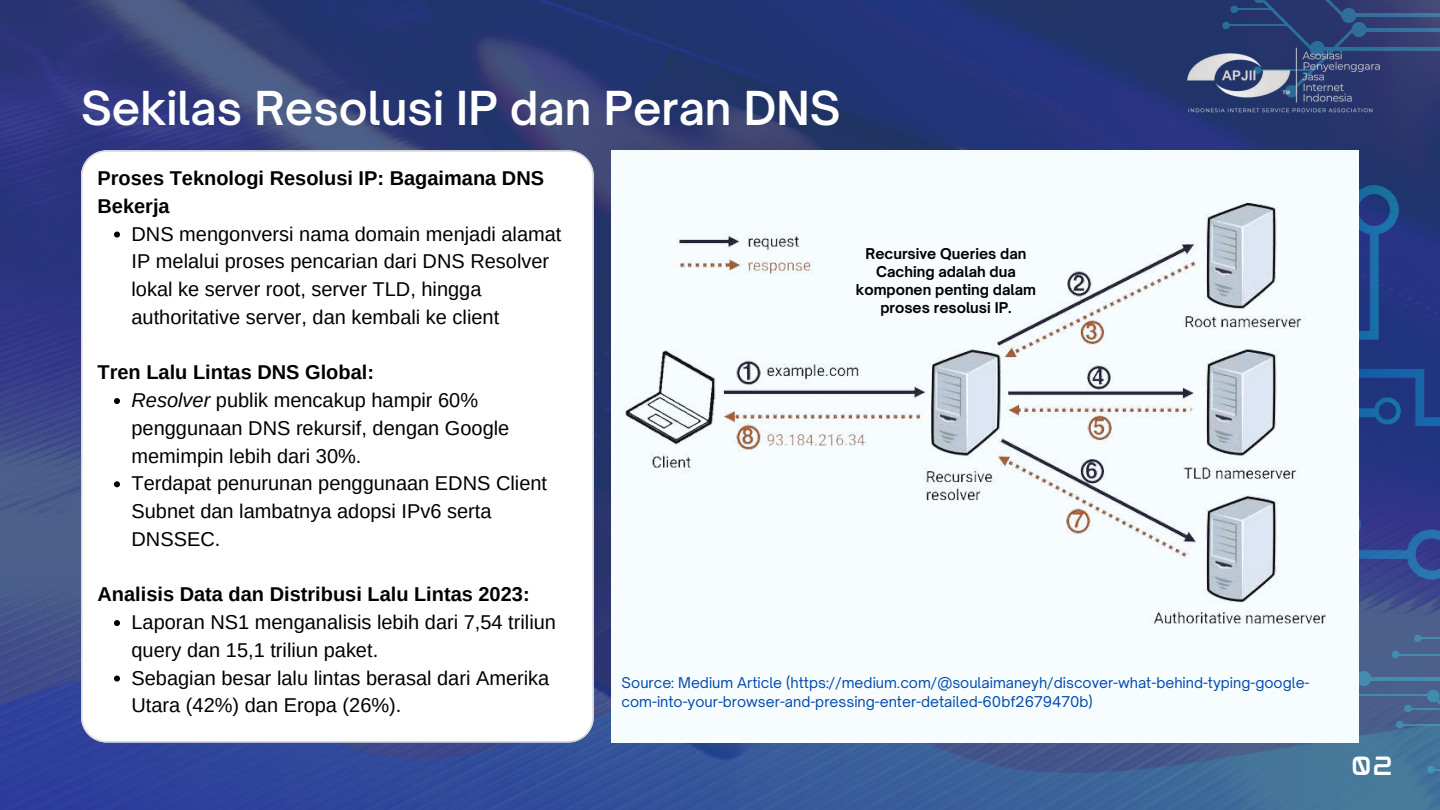
<style>
.page{position:relative;width:1440px;height:810px;background:#fff}
.page>*{position:absolute;margin:0;border:0;box-sizing:border-box;transform-origin:0 0}
.t1{font:600 44.8px "Open Sauce One";color:#fff}
.t2{font:22px "mokotoglitch";color:#fff}
.t3{font:20px/27.8px "Arimo";color:#000}
.t4{font:700 20px/27.8px "Arimo";color:#000}
.t5{font:14.3px/18.3px "Open Sauce One";color:#004aad}
.t6{font:700 14.3px/18px "Open Sauce One";color:#000;text-align:center}
.s1{font-weight:700}
.s2{font-style:italic}
</style>
<div class="page">
<img style="left:0;top:0;width:1440px;height:671px">
<img style="left:1358px;top:185px;width:82px;height:486px">
<img style="left:0;top:671px;width:1440px;height:139px">
<hr style="left:1359px;top:28px;width:81px;height:3px;background:#36e9fd">
<svg style="left:1351px;top:22px;width:16px;height:15px"></svg>
<hr style="left:1348px;top:14px;width:92px;height:3px;background:#36e9fd">
<div style="left:1341px;top:8px;width:15px;height:15px;background:#316f9b;border-radius:50%"></div>
<hr style="left:1317px;top:47px;width:123px;height:3px;background:#36e9fd">
<svg style="left:1253px;top:0;width:102px;height:26px;background:#283c72"></svg>
<hr style="left:1234px;top:8px;width:39px;height:2px;background:#36e9fd">
<div style="left:1230px;top:6px;width:8px;height:7px;background:#286d98;border-radius:50%"></div>
<hr style="left:1226px;top:25px;width:62px;height:1px;background:#36e9fd">
<div style="left:1222px;top:22px;width:8px;height:7px;background:#276d98;border-radius:50%"></div>
<hr style="left:1363px;top:677px;width:77px;height:3px;background:#36e9fd">
<div style="left:1356px;top:671px;width:15px;height:15px;background:#438baf;border-radius:50%"></div>
<svg style="left:1358px;top:624px;width:3px;height:57px"></svg>
<svg style="left:1426px;top:689px;width:14px;height:61px"></svg>
<hr style="left:1351px;top:694px;width:79px;height:1px;background:#36e9fd">
<hr style="left:1408px;top:708px;width:32px;height:1px;background:#36e9fd">
<div style="left:1404px;top:705px;width:8px;height:7px;background:#448baf;border-radius:50%"></div>
<hr style="left:1400px;top:724px;width:40px;height:2px;background:#36e9fd">
<div style="left:1396px;top:721px;width:8px;height:7px;background:#438aaf;border-radius:50%"></div>
<hr style="left:1418px;top:637px;width:22px;height:2px;background:#36e9fd">
<div style="left:1414px;top:635px;width:8px;height:7px;background:#458baf;border-radius:50%"></div>
<hr style="left:1395px;top:654px;width:45px;height:1px;background:#36e9fd">
<div style="left:1392px;top:651px;width:7px;height:7px;background:#458baf;border-radius:50%"></div>
<div style="left:1427px;top:766px;width:8px;height:7px;background:#3e99b9;border-radius:50%"></div>
<div style="left:611px;top:150px;width:747px;height:592px;background:#f7fcfe"></div>
<img style="left:1176px;top:26px;width:209px;height:110px">
<img style="left:625px;top:201px;width:701px;height:423px">
<svg style="left:81px;top:150px;width:513px;height:592px"></svg>
<svg style="left:114px;top:232px;width:6px;height:6px"></svg>
<svg style="left:114px;top:398px;width:6px;height:6px"></svg>
<svg style="left:114px;top:481px;width:6px;height:6px"></svg>
<svg style="left:114px;top:620px;width:6px;height:6px"></svg>
<svg style="left:114px;top:676px;width:6px;height:6px"></svg>
<h1 class="t1" style="left:81px;top:80px;width:761px">Sekilas Resolusi IP dan Peran DNS</h1>
<p class="t4" style="left:98px;top:164px;width:448px">Proses Teknologi Resolusi IP: Bagaimana DNS<br>Bekerja</p>
<p class="t3" style="left:131px;top:220px;width:432px">DNS mengonversi nama domain menjadi alamat IP melalui proses pencarian dari DNS Resolver lokal ke server root, server TLD, hingga authoritative server, dan kembali ke client</p>
<p class="t3" style="left:131px;top:358px;width:417px;text-indent:-34px"><span class="s1">Tren Lalu Lintas DNS Global:<br></span><span class="s2">Resolver</span> publik mencakup hampir 60% penggunaan DNS rekursif, dengan Google memimpin lebih dari 30%.<br>Terdapat penurunan penggunaan EDNS Client<br>Subnet dan lambatnya adopsi IPv6 serta<br>DNSSEC.</p>
<p class="t6" style="left:856px;top:245px;width:182px">Recursive Queries dan<br>Caching adalah dua komponen penting dalam proses resolusi IP.</p>
<p class="t4" style="left:98px;top:580px;width:434px">Analisis Data dan Distribusi Lalu Lintas 2023:</p>
<p class="t3" style="left:131px;top:608px;width:426px">Laporan NS1 menganalisis lebih dari 7,54 triliun query dan 15,1 triliun paket.<br>Sebagian besar lalu lintas berasal dari Amerika Utara (42%) dan Eropa (26%).</p>
<p class="t5" style="left:622px;top:674px;width:689px">Source: Medium Article (https://medium.com/@soulaimaneyh/discover-what-behind-typing-google&shy;com-into-your-browser-and-pressing-enter-detailed-60bf2679470b)</p>
<p class="t2" style="left:1351px;top:759px;width:44px">02</p>
</div>
